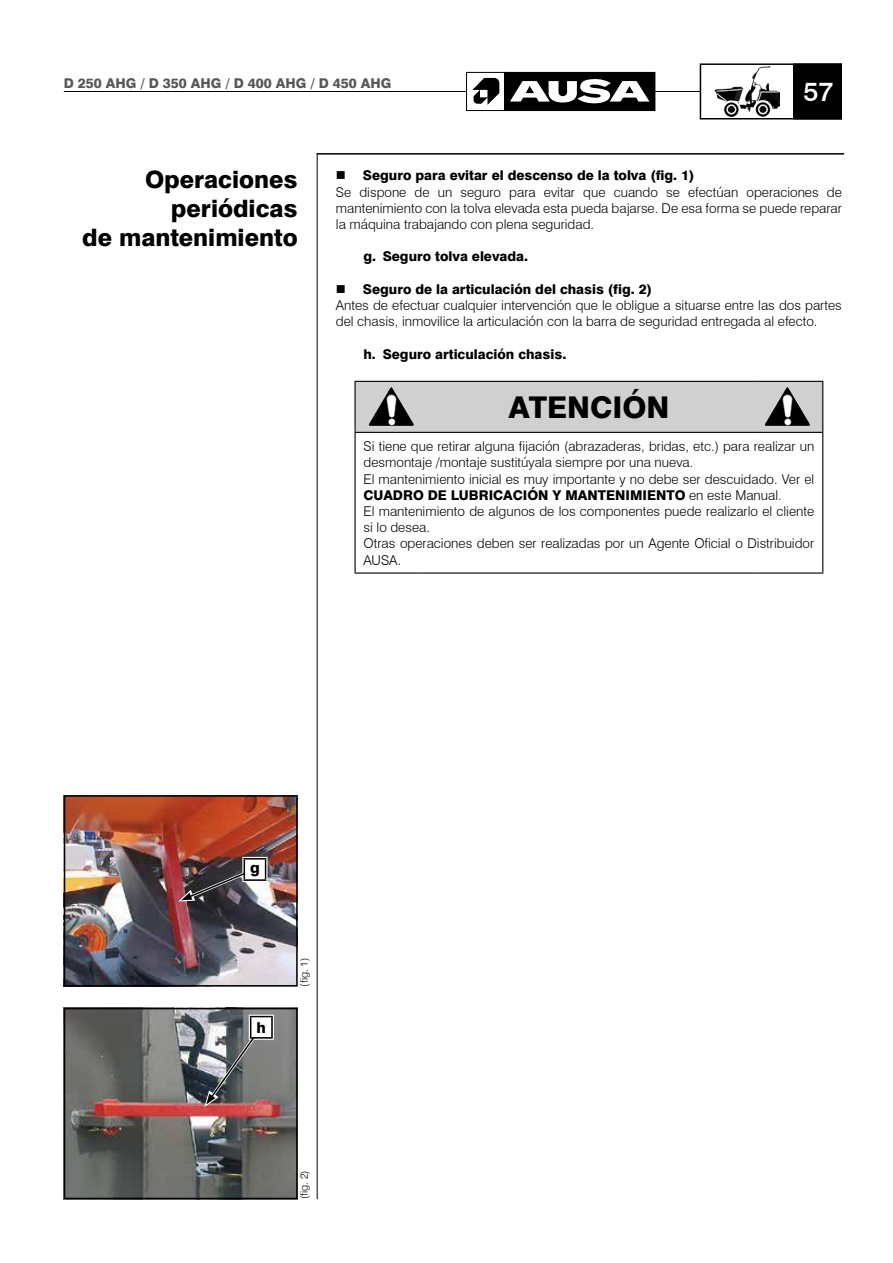
<style>
.page{position:relative;width:893px;height:1263px;background:#fff}
.page>*{position:absolute;margin:0;border:0;box-sizing:border-box;transform-origin:0 0}
.t1{font:800 30px "Swiss 721 BT";color:#000}
.t2{font:500 27px "Swiss 721 BT";color:#fff}
.t3{font:800 24px/28.8px "Swiss 721 BT";color:#000;text-align:right}
.t4{font:800 16.5px "Swiss 721 BT";color:#000}
.t5{font:800 15px "Swiss 721 BT";color:#000}
.t6{font:300 13.5px/16.2px "Swiss 721 BT";color:#000}
.t7{font:800 13.5px "Swiss 721 BT";color:#000}
.t8{font:800 13.5px "Swiss 721 BT";color:#575756}
.t9{font:300 10.5px "Swiss 721 BT";color:#000}
.s1{font-weight:800}
.s2{font-size:16.5px}
.s3{font-size:15px}
</style>
<div class="page">
<hr style="left:64px;top:91px;width:402px;height:1px;background:#000">
<div style="left:466px;top:72px;width:39px;height:39px;border:1px solid #000"></div>
<div style="left:505px;top:72px;width:150px;height:39px;background:#000"></div>
<svg style="left:472px;top:78px;width:27px;height:27px"></svg>
<svg style="left:510px;top:79px;width:139px;height:25px"></svg>
<hr style="left:654px;top:91px;width:46px;height:1px;background:#000">
<div style="left:794px;top:64px;width:48px;height:55px;background:#000"></div>
<div style="left:793px;top:63px;width:49px;height:56px;border:2px solid #000"></div>
<div style="left:700px;top:63px;width:142px;height:56px;border:2px solid #000"></div>
<img style="left:715px;top:67px;width:64px;height:50px">
<hr style="left:317px;top:153px;width:1px;height:1046px;background:#000">
<hr style="left:317px;top:153px;width:527px;height:2px;background:#000">
<div style="left:356px;top:382px;width:466px;height:50px;background:#d0d0d0"></div>
<hr style="left:822px;top:433px;width:1px;height:139px;background:#000">
<hr style="left:354px;top:381px;width:69px;height:1px;background:#000">
<hr style="left:354px;top:382px;width:2px;height:50px;background:#000">
<hr style="left:423px;top:381px;width:332px;height:1px;background:#000">
<hr style="left:755px;top:381px;width:68px;height:1px;background:#000">
<hr style="left:822px;top:382px;width:1px;height:50px;background:#000">
<hr style="left:354px;top:432px;width:69px;height:1px;background:#000">
<hr style="left:354px;top:433px;width:2px;height:139px;background:#000">
<hr style="left:423px;top:432px;width:332px;height:1px;background:#000">
<hr style="left:755px;top:432px;width:68px;height:1px;background:#000">
<hr style="left:354px;top:572px;width:69px;height:2px;background:#000">
<hr style="left:423px;top:572px;width:332px;height:2px;background:#000">
<hr style="left:755px;top:572px;width:68px;height:2px;background:#000">
<img style="left:369px;top:387px;width:45px;height:39px">
<img style="left:765px;top:387px;width:45px;height:39px">
<img style="left:67px;top:1011px;width:228px;height:185px">
<div style="left:64px;top:1008px;width:234px;height:191px;border:2px solid #000"></div>
<img style="left:67px;top:798px;width:228px;height:185px">
<div style="left:64px;top:795px;width:234px;height:191px;border:2px solid #000"></div>
<svg style="left:205px;top:1015px;width:69px;height:92px;background:#858284"></svg>
<img style="left:178px;top:857px;width:90px;height:44px">
<hr style="left:244px;top:879px;width:22px;height:2px;background:#000">
<p class="t8" style="left:64px;top:75px;width:329px">D 250 AHG / D 350 AHG / D 400 AHG / D 450 AHG</p>
<h2 class="t2" style="left:803px;top:75px;width:32px">57</h2>
<h3 class="t3" style="left:82px;top:165px;width:217px">Operaciones periódicas<br>de mantenimiento</h3>
<p class="t6" style="left:336px;top:167px;width:507px">■ <span class="s1">Seguro para evitar el descenso de la tolva (fig. 1)<br></span>Se dispone de un seguro para evitar que cuando se efectúan operaciones de mantenimiento con la tolva elevada esta pueda bajarse. De esa forma se puede reparar la máquina trabajando con plena seguridad.</p>
<p class="t7" style="left:364px;top:248px;width:166px">g. Seguro tolva elevada.</p>
<p class="t6" style="left:336px;top:281px;width:507px">■ <span class="s1">Seguro de la articulación del chasis (fig. 2)<br></span>Antes de efectuar cualquier intervención que le obligue a situarse entre las dos partes del chasis, inmovilice la articulación con la barra de seguridad entregada al efecto.</p>
<p class="t7" style="left:364px;top:346px;width:204px">h. Seguro articulación chasis.</p>
<h1 class="t1" style="left:508px;top:389px;width:163px">ATENCIÓN</h1>
<p class="t6" style="left:364px;top:438px;width:452px">Si tiene que retirar alguna fijación (abrazaderas, bridas, etc.) para realizar un desmontaje /montaje sustitúyala siempre por una nueva.<br>El mantenimiento inicial es muy importante y no debe ser descuidado. Ver el <span class="s1">CUADRO DE LUBRICACIÓN Y MANTENIMIENTO</span> en este Manual.<br>El mantenimiento de algunos de los componentes puede realizarlo el cliente si lo desea.<br>Otras operaciones deben ser realizadas por un Agente Oficial o Distribuidor AUSA.</p>
<p class="t5" style="left:250px;top:858px;width:11px">g<span class="s2">a</span></p>
<p class="t4" style="left:256px;top:1016px;width:11px">a<span class="s3">h</span></p>
<p class="t9" style="left:298px;top:986px;width:30px;rotate:-90deg">(fig. 1)</p>
<p class="t9" style="left:298px;top:1199px;width:30px;rotate:-90deg">(fig. 2)</p>
</div>
